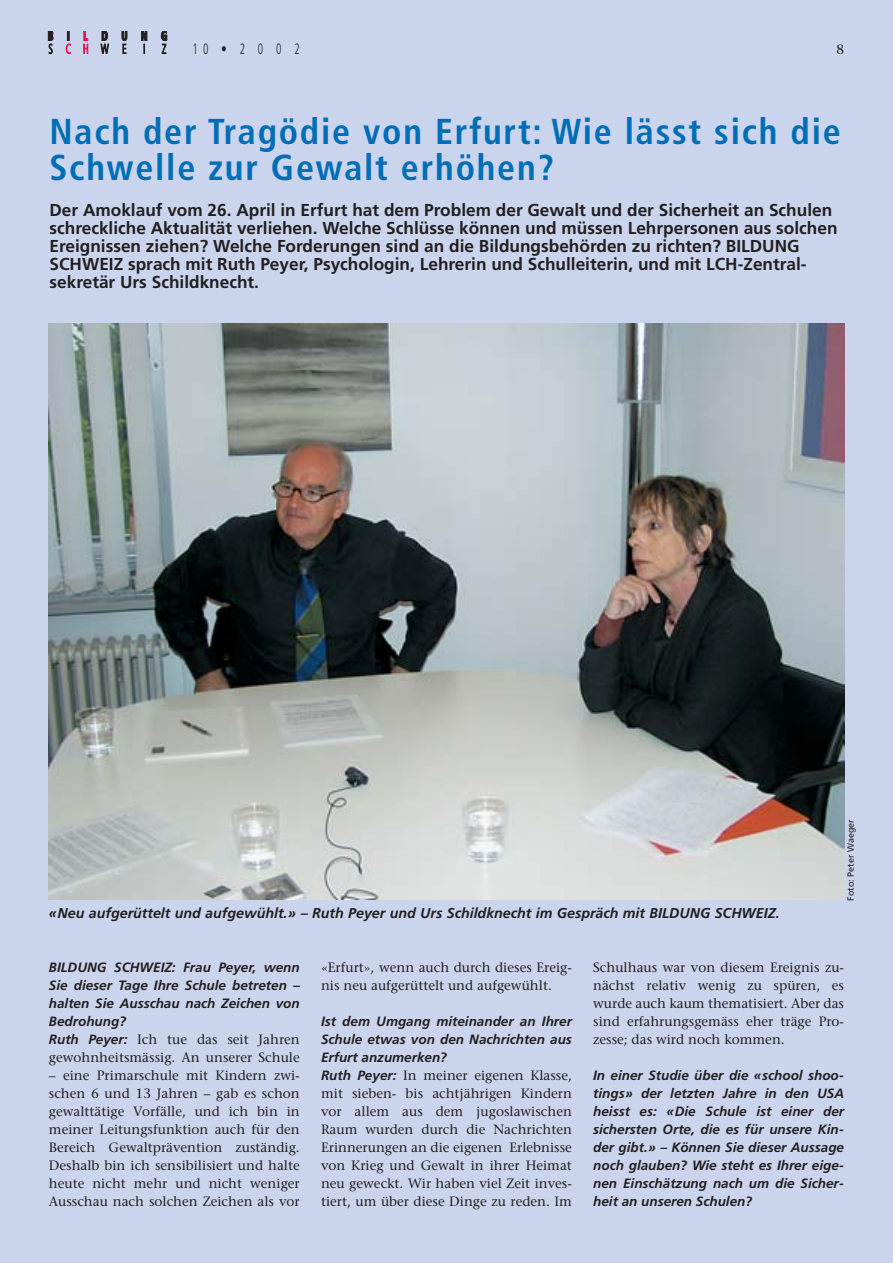
<style>
.page{position:relative;width:893px;height:1263px;background:#cad5ed}
.page>*{position:absolute;margin:0;border:0;box-sizing:border-box;transform-origin:0 0}
.t1{font:700 condensed 36px/36px "Frutiger";letter-spacing:.05em;color:#006db7}
.t2{font:700 17.25px/18px "Frutiger";color:#231f20}
.t3{font:300 condensed 15px "Frutiger";color:#231f20;scale:.75 1}
.t4{font:italic 700 14.25px "Frutiger";color:#231f20}
.t5{font:13.5px/18px "Stone Serif";color:#231f20;text-align:justify}
.t6{font:italic 700 13.5px/18px "Frutiger";color:#231f20;text-align:justify}
.t7{font:9px "Frutiger";color:#231f20}
.s1{font-family:"Frutiger";font-weight:700;font-style:italic}
</style>
<div class="page">
<svg style="left:84px;top:31px;width:4px;height:23px"></svg>
<svg style="left:48px;top:31px;width:5px;height:23px"></svg>
<svg style="left:66px;top:31px;width:4px;height:23px"></svg>
<svg style="left:101px;top:31px;width:8px;height:23px"></svg>
<svg style="left:122px;top:31px;width:5px;height:23px"></svg>
<svg style="left:141px;top:31px;width:6px;height:23px"></svg>
<svg style="left:161px;top:31px;width:6px;height:23px"></svg>
<img style="left:49px;top:323px;width:795px;height:576px">
<p class="t3" style="left:193px;top:43px;width:144px">1 0 • 2 0 0 2</p>
<p class="t5" style="left:836px;top:42px;width:9px">8</p>
<h1 class="t1" style="left:50px;top:116px;width:793px">Nach der Tragödie von Erfurt: Wie lässt sich die<br>Schwelle zur Gewalt erhöhen?</h1>
<p class="t2" style="left:50px;top:202px;width:790px">Der Amoklauf vom 26. April in Erfurt hat dem Problem der Gewalt und der Sicherheit an Schulen schreckliche Aktualität verliehen. Welche Schlüsse können und müssen Lehrpersonen aus solchen Ereignissen ziehen? Welche Forderungen sind an die Bildungsbehörden zu richten? BILDUNG SCHWEIZ sprach mit Ruth Peyer, Psychologin, Lehrerin und Schulleiterin, und mit LCH-Zentral&shy;sekretär Urs Schildknecht.</p>
<p class="t4" style="left:49px;top:907px;width:732px">«Neu aufgerüttelt und aufgewühlt.» – Ruth Peyer und Urs Schildknecht im Gespräch mit BILDUNG SCHWEIZ.</p>
<p class="t7" style="left:847px;top:901px;width:83px;rotate:-90deg">Foto: Peter Waeger</p>
<p class="t6" style="left:49px;top:959px;width:252px">BILDUNG SCHWEIZ: Frau Peyer, wenn Sie dieser Tage Ihre Schule betreten – halten Sie Ausschau nach Zeichen von Bedrohung?</p>
<p class="t5" style="left:49px;top:1032px;width:252px"><span class="s1">Ruth Peyer:</span> Ich tue das seit Jahren gewohnheitsmässig. An unserer Schule</p>
<p class="t5" style="left:49px;top:1068px;width:252px">– eine Primarschule mit Kindern zwi&shy;schen 6 und 13 Jahren – gab es schon gewalttätige Vorfälle, und ich bin in meiner Leitungsfunktion auch für den Bereich Gewaltprävention zuständig.<br>Deshalb bin ich sensibilisiert und halte heute nicht mehr und nicht weniger Ausschau nach solchen Zeichen als vor</p>
<p class="t5" style="left:321px;top:960px;width:252px">«Erfurt», wenn auch durch dieses Ereig&shy;nis neu aufgerüttelt und aufgewühlt.</p>
<p class="t6" style="left:321px;top:1013px;width:252px">Ist dem Umgang miteinander an Ihrer Schule etwas von den Nachrichten aus Erfurt anzumerken?</p>
<p class="t5" style="left:321px;top:1068px;width:252px"><span class="s1">Ruth Peyer:</span> In meiner eigenen Klasse, mit sieben- bis achtjährigen Kindern vor allem aus dem jugoslawischen Raum wurden durch die Nachrichten Erinnerungen an die eigenen Erlebnisse von Krieg und Gewalt in ihrer Heimat neu geweckt. Wir haben viel Zeit inves&shy;tiert, um über diese Dinge zu reden. Im</p>
<p class="t5" style="left:593px;top:960px;width:252px">Schulhaus war von diesem Ereignis zu&shy;nächst relativ wenig zu spüren, es wurde auch kaum thematisiert. Aber das sind erfahrungsgemäss eher träge Pro&shy;zesse; das wird noch kommen.</p>
<p class="t6" style="left:593px;top:1067px;width:252px">In einer Studie über die «school shoo&shy;tings» der letzten Jahre in den USA heisst es: «Die Schule ist einer der sichersten Orte, die es für unsere Kin&shy;der gibt.» – Können Sie dieser Aussage noch glauben? Wie steht es Ihrer eige&shy;nen Einschätzung nach um die Sicher&shy;heit an unseren Schulen?</p>
</div>
